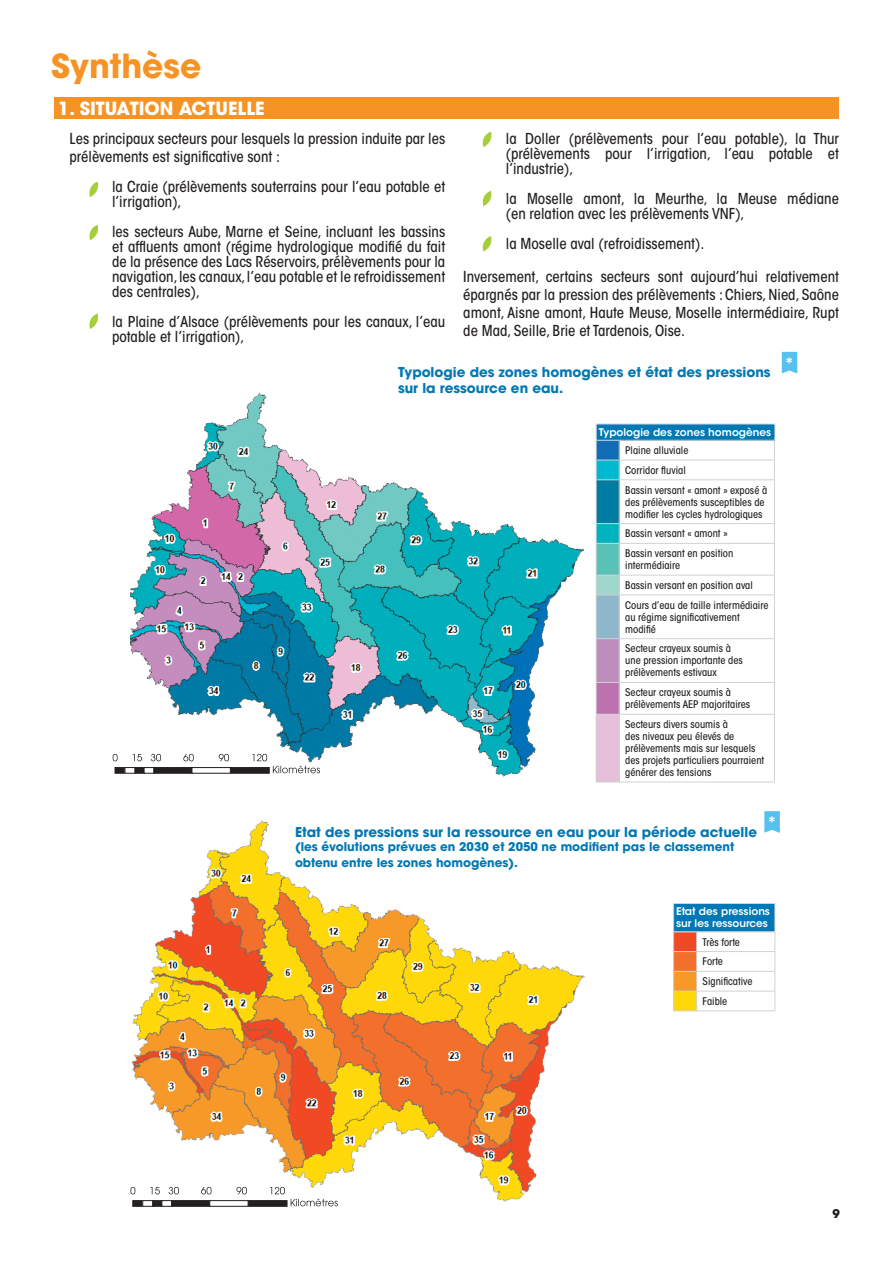
<style>
.page{position:relative;width:893px;height:1263px;background:#fff}
.page>*{position:absolute;margin:0;border:0;box-sizing:border-box;transform-origin:0 0}
.t1{font:700 33px "ITC Avant Garde Pro";color:#f79324}
.t2{font:700 18px "ITC Avant Garde Pro";color:#fff}
.t3{font:700 18px "Gotham";color:#fff}
.t4{font:500 condensed 15px/15px "ITC Avant Garde Std";color:#231f20}
.t5{font:700 13.5px/16.2px "ITC Avant Garde Pro";color:#0078b5}
.t6{font:700 12px/16.2px "ITC Avant Garde Pro";color:#0078b5}
.t7{font:700 12px "ITC Avant Garde Pro";color:#231f20}
.t8{font:500 condensed 10.5px/12px "ITC Avant Garde Std";color:#231f20}
.t9{font:600 10.5px/12px "ITC Avant Garde Std";color:#fff}
</style>
<div class="page">
<div style="left:54px;top:97px;width:785px;height:22px;background:#f79324"></div>
<svg style="left:89px;top:182px;width:9px;height:15px"></svg>
<svg style="left:89px;top:225px;width:9px;height:15px"></svg>
<svg style="left:89px;top:313px;width:9px;height:16px"></svg>
<svg style="left:482px;top:191px;width:10px;height:15px"></svg>
<svg style="left:482px;top:132px;width:10px;height:15px"></svg>
<svg style="left:482px;top:236px;width:10px;height:15px"></svg>
<div style="left:596px;top:480px;width:23px;height:44px;background:#007ba1"></div>
<div style="left:596px;top:543px;width:23px;height:32px;background:#58c2b7"></div>
<div style="left:596px;top:595px;width:23px;height:44px;background:#8fb7cc"></div>
<div style="left:596px;top:639px;width:23px;height:43px;background:#bd8dbb"></div>
<div style="left:596px;top:682px;width:23px;height:32px;background:#bd71ae"></div>
<div style="left:596px;top:714px;width:23px;height:68px;background:#e6c0da"></div>
<hr style="left:619px;top:460px;width:156px;height:1px;background:#d1d2d4">
<svg style="left:774px;top:441px;width:1px;height:38px"></svg>
<svg style="left:596px;top:441px;width:24px;height:39px"></svg>
<hr style="left:596px;top:480px;width:1px;height:43px;background:#d1d2d4">
<hr style="left:619px;top:479px;width:156px;height:1px;background:#d1d2d4">
<hr style="left:619px;top:480px;width:1px;height:43px;background:#d1d2d4">
<hr style="left:774px;top:480px;width:1px;height:43px;background:#d1d2d4">
<hr style="left:619px;top:523px;width:156px;height:1px;background:#d1d2d4">
<svg style="left:774px;top:524px;width:1px;height:19px"></svg>
<svg style="left:596px;top:523px;width:24px;height:21px"></svg>
<hr style="left:596px;top:544px;width:1px;height:31px;background:#d1d2d4">
<hr style="left:619px;top:543px;width:156px;height:1px;background:#d1d2d4">
<hr style="left:619px;top:544px;width:1px;height:31px;background:#d1d2d4">
<hr style="left:774px;top:544px;width:1px;height:31px;background:#d1d2d4">
<hr style="left:619px;top:575px;width:156px;height:1px;background:#d1d2d4">
<svg style="left:774px;top:576px;width:1px;height:18px"></svg>
<svg style="left:596px;top:575px;width:24px;height:20px"></svg>
<hr style="left:596px;top:595px;width:1px;height:43px;background:#d1d2d4">
<hr style="left:619px;top:594px;width:156px;height:1px;background:#d1d2d4">
<hr style="left:619px;top:595px;width:1px;height:43px;background:#d1d2d4">
<hr style="left:774px;top:595px;width:1px;height:43px;background:#d1d2d4">
<svg style="left:596px;top:638px;width:23px;height:1px"></svg>
<hr style="left:596px;top:639px;width:1px;height:43px;background:#d1d2d4">
<hr style="left:619px;top:638px;width:156px;height:1px;background:#d1d2d4">
<hr style="left:619px;top:639px;width:1px;height:43px;background:#d1d2d4">
<hr style="left:774px;top:639px;width:1px;height:43px;background:#d1d2d4">
<svg style="left:596px;top:682px;width:23px;height:1px"></svg>
<hr style="left:596px;top:683px;width:1px;height:31px;background:#d1d2d4">
<hr style="left:619px;top:682px;width:156px;height:1px;background:#d1d2d4">
<hr style="left:619px;top:683px;width:1px;height:31px;background:#d1d2d4">
<hr style="left:774px;top:683px;width:1px;height:31px;background:#d1d2d4">
<svg style="left:596px;top:714px;width:23px;height:1px"></svg>
<hr style="left:596px;top:715px;width:1px;height:67px;background:#d1d2d4">
<hr style="left:619px;top:714px;width:156px;height:1px;background:#d1d2d4">
<hr style="left:619px;top:715px;width:1px;height:67px;background:#d1d2d4">
<hr style="left:774px;top:715px;width:1px;height:67px;background:#d1d2d4">
<svg style="left:596px;top:782px;width:23px;height:1px"></svg>
<hr style="left:619px;top:782px;width:156px;height:1px;background:#d1d2d4">
<div style="left:596px;top:424px;width:179px;height:16px;background:#0078b5"></div>
<div style="left:596px;top:424px;width:179px;height:17px;border:1px solid #d8d9db"></div>
<svg style="left:781px;top:351px;width:17px;height:23px"></svg>
<img style="left:130px;top:392px;width:455px;height:385px">
<svg style="left:113px;top:754px;width:207px;height:20px"></svg>
<img style="left:131px;top:820px;width:454px;height:382px">
<svg style="left:130px;top:1187px;width:208px;height:20px"></svg>
<hr style="left:697px;top:951px;width:78px;height:1px;background:#d1d2d4">
<hr style="left:697px;top:971px;width:78px;height:1px;background:#d1d2d4">
<hr style="left:697px;top:991px;width:78px;height:1px;background:#d1d2d4">
<svg style="left:774px;top:932px;width:1px;height:78px"></svg>
<svg style="left:673px;top:932px;width:24px;height:79px"></svg>
<hr style="left:697px;top:1010px;width:78px;height:1px;background:#d1d2d4">
<div style="left:674px;top:903px;width:101px;height:29px;background:#0078b5"></div>
<div style="left:673px;top:903px;width:102px;height:29px;border:1px solid #d8d9db"></div>
<svg style="left:764px;top:811px;width:16px;height:22px"></svg>
<h1 class="t1" style="left:51px;top:44px;width:152px">Synthèse</h1>
<p class="t2" style="left:58px;top:96px;width:208px">1. SITUATION ACTUELLE</p>
<p class="t4" style="left:70px;top:130px;width:377px;line-height:18px">Les principaux secteurs pour lesquels la pression induite par les prélèvements est significative sont :</p>
<p class="t4" style="left:112px;top:179px;width:335px">la Craie (prélèvements souterrains pour l’eau potable et l’irrigation),</p>
<p class="t4" style="left:112px;top:224px;width:335px;text-align:justify">les secteurs Aube, Marne et Seine, incluant les bassins et affluents amont (régime hydrologique modifié du fait de la présence des Lacs Réservoirs, prélèvements pour la navigation, les canaux, l’eau potable et le refroidissement des centrales),</p>
<p class="t4" style="left:112px;top:314px;width:335px">la Plaine d’Alsace (prélèvements pour les canaux, l’eau potable et l’irrigation),</p>
<p class="t4" style="left:506px;top:131px;width:335px;text-align:justify">la Doller (prélèvements pour l’eau potable), la Thur (prélèvements pour l’irrigation, l’eau potable et l’industrie),</p>
<p class="t4" style="left:506px;top:191px;width:335px">la Moselle amont, la Meurthe, la Meuse médiane (en relation avec les prélèvements VNF),</p>
<p class="t4" style="left:506px;top:236px;width:200px">la Moselle aval (refroidissement).</p>
<p class="t4" style="left:463px;top:268px;width:377px;line-height:18px;text-align:justify">Inversement, certains secteurs sont aujourd’hui relativement épargnés par la pression des prélèvements : Chiers, Nied, Saône amont, Aisne amont, Haute Meuse, Moselle intermédiaire, Rupt de Mad, Seille, Brie et Tardenois, Oise.</p>
<p class="t5" style="left:398px;top:363px;width:374px">Typologie des zones homogènes et état des pressions sur la ressource en eau.</p>
<p class="t9" style="left:599px;top:426px;width:174px">Typologie des zones homogènes</p>
<p class="t8" style="left:625px;top:440px;width:144px;line-height:19.8px">Plaine alluviale<br>Corridor fluvial<br>Bassin versant « amont » exposé à</p>
<p class="t8" style="left:625px;top:496px;width:141px">des prélèvements susceptibles de modifier les cycles hydrologiques</p>
<p class="t8" style="left:625px;top:524px;width:110px;line-height:19.8px">Bassin versant « amont »<br>Bassin versant en position</p>
<p class="t8" style="left:625px;top:555px;width:145px;line-height:19.8px">intermédiaire<br>Bassin versant en position aval<br>Cours d’eau de taille intermédiaire</p>
<p class="t8" style="left:625px;top:611px;width:116px">au régime significativement modifié</p>
<p class="t8" style="left:625px;top:643px;width:119px">Secteur crayeux soumis à une pression importante des prélèvements estivaux</p>
<p class="t8" style="left:625px;top:686px;width:127px">Secteur crayeux soumis à prélèvements AEP majoritaires</p>
<p class="t8" style="left:625px;top:718px;width:141px">Secteurs divers soumis à<br>des niveaux peu élevés de prélèvements mais sur lesquels des projets particuliers pourraient générer des tensions</p>
<p class="t3" style="left:785px;top:352px;width:9px">*</p>
<p class="t5" style="left:295px;top:823px;width:464px">Etat des pressions sur la ressource en eau pour la période actuelle</p>
<p class="t6" style="left:295px;top:838px;width:441px">(les évolutions prévues en 2030 et 2050 ne modifient pas le classement obtenu entre les zones homogènes).</p>
<p class="t3" style="left:768px;top:811px;width:9px">*</p>
<p class="t9" style="left:676px;top:906px;width:95px">Etat des pressions sur les ressources</p>
<p class="t8" style="left:703px;top:932px;width:51px;line-height:19.8px">Très forte<br>Forte<br>Significative<br>Faible</p>
<p class="t7" style="left:833px;top:1205px;width:9px">9</p>
</div>
